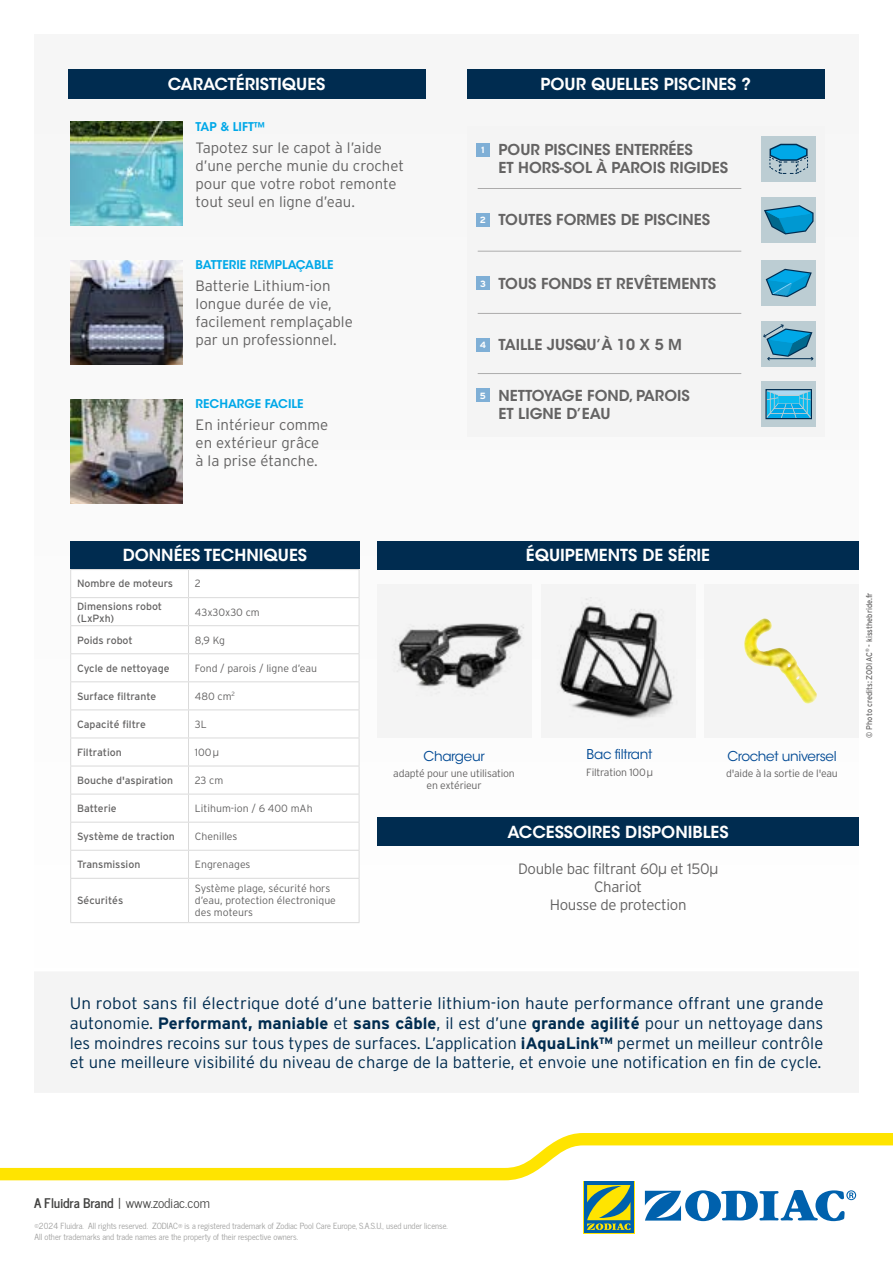
<style>
.page{position:relative;width:893px;height:1263px;background:#fff}
.page>*{position:absolute;margin:0;border:0;box-sizing:border-box;transform-origin:0 0}
.t1{font:300 16.5px/19.8px "Interstate";color:#002c50;text-align:justify}
.t2{font:600 16.5px "ITC Avant Garde Std";color:#fff}
.t3{font:300 15px/18px "Interstate";color:#646363}
.t4{font:600 15px/18px "ITC Avant Garde Std";color:#646363}
.t5{font:300 15px/18px "Interstate";letter-spacing:-.02em;color:#646363;text-align:center}
.t6{font:13.5px "ITC Avant Garde Std";letter-spacing:-.02em;color:#004994}
.t7{font:13.2px "News Cycle";color:#424241}
.t8{font:600 12px "ITC Avant Garde Std";color:#00a8e8}
.t9{font:10.5px/12px "Interstate";color:#646363}
.t10{font:300 10.5px/12px "Interstate";color:#646363}
.t11{font:300 10.5px/12px "Interstate";letter-spacing:-.02em;color:#646363;text-align:center}
.t12{font:8.4px/10.1px "News Cycle";color:#9d9d9c}
.t13{font:8.25px "Interstate";color:#646363;scale:.9 1}
.s1{font-family:"Interstate";font-weight:700;font-size:9px;color:#fff}
.s2{font-family:"ITC Avant Garde Std";font-weight:400}
.s3{font-weight:700}
</style>
<div class="page">
<div style="left:34px;top:34px;width:825px;height:937px;background:#fafafa"></div>
<div style="left:34px;top:972px;width:825px;height:120px;background:#f4f4f4"></div>
<div style="left:541px;top:585px;width:154px;height:153px;background:#f4f4f4"></div>
<div style="left:705px;top:585px;width:154px;height:153px;background:#f4f4f4"></div>
<div style="left:467px;top:126px;width:358px;height:311px;background:#f4f4f4"></div>
<hr style="left:478px;top:188px;width:263px;height:1px;background:#646363">
<hr style="left:478px;top:251px;width:263px;height:1px;background:#646363">
<hr style="left:478px;top:313px;width:263px;height:1px;background:#646363">
<hr style="left:478px;top:373px;width:263px;height:1px;background:#646363">
<div style="left:761px;top:136px;width:55px;height:46px;background:#bccdd3"></div>
<div style="left:761px;top:197px;width:55px;height:46px;background:#bccdd3"></div>
<div style="left:761px;top:260px;width:55px;height:46px;background:#bccdd3"></div>
<div style="left:761px;top:322px;width:55px;height:45px;background:#bccdd3"></div>
<div style="left:761px;top:381px;width:55px;height:46px;background:#bccdd3"></div>
<img style="left:559px;top:599px;width:115px;height:120px">
<div style="left:377px;top:585px;width:154px;height:153px;background:#f4f4f4"></div>
<img style="left:744px;top:618px;width:73px;height:86px">
<img style="left:397px;top:623px;width:127px;height:66px">
<svg style="left:763px;top:324px;width:51px;height:36px"></svg>
<svg style="left:769px;top:144px;width:39px;height:30px"></svg>
<svg style="left:766px;top:269px;width:46px;height:28px"></svg>
<svg style="left:764px;top:205px;width:50px;height:30px"></svg>
<svg style="left:765px;top:389px;width:47px;height:30px"></svg>
<img style="left:70px;top:122px;width:113px;height:104px">
<img style="left:70px;top:399px;width:113px;height:104px">
<img style="left:70px;top:260px;width:113px;height:105px">
<div style="left:467px;top:69px;width:357px;height:30px;background:#002c50"></div>
<div style="left:68px;top:69px;width:357px;height:30px;background:#002c50"></div>
<div style="left:377px;top:541px;width:482px;height:28px;background:#002c50"></div>
<div style="left:377px;top:818px;width:482px;height:28px;background:#002c50"></div>
<div style="left:476px;top:144px;width:13px;height:13px;background:#7fafd6"></div>
<div style="left:476px;top:214px;width:13px;height:13px;background:#7fafd6"></div>
<div style="left:476px;top:277px;width:13px;height:13px;background:#7fafd6"></div>
<div style="left:476px;top:338px;width:13px;height:13px;background:#7fafd6"></div>
<div style="left:476px;top:389px;width:13px;height:13px;background:#7fafd6"></div>
<div style="left:70px;top:541px;width:289px;height:28px;background:#002c50"></div>
<div style="left:70px;top:569px;width:289px;height:360px;background:#fff"></div>
<hr style="left:70px;top:569px;width:118px;height:1px;background:#dadada">
<hr style="left:188px;top:569px;width:171px;height:1px;background:#dadada">
<hr style="left:70px;top:597px;width:118px;height:1px;background:#dadada">
<hr style="left:188px;top:597px;width:171px;height:1px;background:#dadada">
<hr style="left:70px;top:625px;width:118px;height:1px;background:#dadada">
<hr style="left:188px;top:625px;width:171px;height:1px;background:#dadada">
<hr style="left:70px;top:653px;width:118px;height:1px;background:#dadada">
<hr style="left:188px;top:653px;width:171px;height:1px;background:#dadada">
<hr style="left:70px;top:681px;width:118px;height:1px;background:#dadada">
<hr style="left:188px;top:681px;width:171px;height:1px;background:#dadada">
<hr style="left:70px;top:709px;width:118px;height:1px;background:#dadada">
<hr style="left:188px;top:709px;width:171px;height:1px;background:#dadada">
<hr style="left:70px;top:738px;width:118px;height:1px;background:#dadada">
<hr style="left:188px;top:738px;width:171px;height:1px;background:#dadada">
<hr style="left:70px;top:766px;width:118px;height:1px;background:#dadada">
<hr style="left:188px;top:766px;width:171px;height:1px;background:#dadada">
<hr style="left:70px;top:794px;width:118px;height:1px;background:#dadada">
<hr style="left:188px;top:794px;width:171px;height:1px;background:#dadada">
<hr style="left:70px;top:822px;width:118px;height:1px;background:#dadada">
<hr style="left:188px;top:822px;width:171px;height:1px;background:#dadada">
<hr style="left:70px;top:850px;width:118px;height:1px;background:#dadada">
<svg style="left:70px;top:570px;width:1px;height:308px"></svg>
<hr style="left:188px;top:850px;width:171px;height:1px;background:#dadada">
<svg style="left:188px;top:570px;width:1px;height:308px"></svg>
<svg style="left:359px;top:570px;width:1px;height:308px"></svg>
<hr style="left:70px;top:878px;width:118px;height:1px;background:#dadada">
<hr style="left:70px;top:879px;width:1px;height:43px;background:#dadada">
<hr style="left:188px;top:878px;width:171px;height:1px;background:#dadada">
<hr style="left:188px;top:879px;width:1px;height:43px;background:#dadada">
<hr style="left:359px;top:879px;width:1px;height:43px;background:#dadada">
<hr style="left:70px;top:922px;width:118px;height:1px;background:#dadada">
<hr style="left:188px;top:922px;width:171px;height:1px;background:#dadada">
<div style="left:584px;top:1182px;width:50px;height:51px;background:#0061ad"></div>
<svg style="left:0;top:1133px;width:893px;height:97px"></svg>
<p class="t2" style="left:168px;top:73px;width:159px">CARACTÉRISTIQUES</p>
<p class="t2" style="left:540px;top:73px;width:212px">POUR QUELLES PISCINES ?</p>
<p class="t8" style="left:196px;top:119px;width:72px">TAP &amp; LIFT™</p>
<p class="t3" style="left:196px;top:138px;width:210px">Tapotez sur le capot à l’aide d’une perche munie du crochet pour que votre robot remonte tout seul en ligne d’eau.</p>
<p class="t8" style="left:196px;top:257px;width:139px">BATTERIE REMPLAÇABLE</p>
<p class="t3" style="left:196px;top:277px;width:159px">Batterie Lithium-ion longue durée de vie, facilement remplaçable par un professionnel.</p>
<p class="t8" style="left:196px;top:396px;width:109px">RECHARGE FACILE</p>
<p class="t3" style="left:196px;top:416px;width:134px">En intérieur comme en extérieur grâce à la prise étanche.</p>
<p class="t4" style="left:498px;top:141px;width:231px;text-indent:-17px"><span class="s1">1</span> POUR PISCINES ENTERRÉES<br>ET HORS-SOL À PAROIS RIGIDES</p>
<p class="t4" style="left:480px;top:211px;width:232px"><span class="s1">2</span> TOUTES FORMES DE PISCINES</p>
<p class="t4" style="left:480px;top:274px;width:238px"><span class="s1">3</span> TOUS FONDS ET REVÊTEMENTS</p>
<p class="t4" style="left:480px;top:335px;width:204px"><span class="s1">4</span> TAILLE JUSQU’À 10 X 5 M</p>
<p class="t4" style="left:498px;top:386px;width:193px;text-indent:-19px"><span class="s1">5</span> NETTOYAGE FOND, PAROIS<br>ET LIGNE D’EAU</p>
<p class="t2" style="left:123px;top:545px;width:186px">DONNÉES TECHNIQUES</p>
<p class="t9" style="left:77px;top:578px;width:98px">Nombre de moteurs</p>
<p class="t10" style="left:195px;top:578px;width:7px">2</p>
<p class="t9" style="left:77px;top:600px;width:87px">Dimensions robot (LxPxh)</p>
<p class="t10" style="left:195px;top:606px;width:66px">43x30x30 cm</p>
<p class="t9" style="left:77px;top:634px;width:57px">Poids robot</p>
<p class="t10" style="left:195px;top:634px;width:32px">8,9 Kg</p>
<p class="t9" style="left:77px;top:662px;width:94px">Cycle de nettoyage</p>
<p class="t10" style="left:195px;top:662px;width:124px">Fond / parois / ligne d’eau</p>
<p class="t9" style="left:77px;top:690px;width:81px">Surface filtrante</p>
<p class="t10" style="left:195px;top:690px;width:42px">480 cm<sup>2</sup></p>
<p class="t9" style="left:77px;top:718px;width:70px">Capacité filtre</p>
<p class="t10" style="left:195px;top:718px;width:13px">3L</p>
<p class="t9" style="left:77px;top:746px;width:46px">Filtration</p>
<p class="t10" style="left:195px;top:746px;width:26px">100<span class="s2">µ</span></p>
<p class="t9" style="left:77px;top:774px;width:98px">Bouche d'aspiration</p>
<p class="t10" style="left:195px;top:774px;width:30px">23 cm</p>
<p class="t9" style="left:77px;top:802px;width:41px">Batterie</p>
<p class="t10" style="left:195px;top:802px;width:119px">Litihum-ion / 6 400 mAh</p>
<p class="t9" style="left:77px;top:830px;width:99px">Système de traction</p>
<p class="t10" style="left:195px;top:830px;width:44px">Chenilles</p>
<p class="t9" style="left:77px;top:858px;width:65px">Transmission</p>
<p class="t10" style="left:195px;top:858px;width:57px">Engrenages</p>
<p class="t9" style="left:77px;top:894px;width:48px">Sécurités</p>
<p class="t10" style="left:195px;top:882px;width:143px">Système plage, sécurité hors d’eau, protection électronique des moteurs</p>
<p class="t2" style="left:526px;top:545px;width:186px">ÉQUIPEMENTS DE SÉRIE</p>
<p class="t6" style="left:423px;top:747px;width:63px">Chargeur</p>
<p class="t11" style="left:393px;top:767px;width:123px">adapté pour une utilisation en extérieur</p>
<p class="t6" style="left:587px;top:746px;width:67px">Bac filtrant</p>
<p class="t11" style="left:586px;top:766px;width:68px">Filtration 100<span class="s2">µ</span></p>
<p class="t6" style="left:727px;top:747px;width:111px">Crochet universel</p>
<p class="t11" style="left:726px;top:767px;width:113px">d'aide à la sortie de l'eau</p>
<p class="t2" style="left:507px;top:821px;width:223px">ACCESSOIRES DISPONIBLES</p>
<p class="t5" style="left:518px;top:859px;width:202px">Double bac filtrant 60<span class="s2">µ</span> et 150<span class="s2">µ<br></span>Chariot<br>Housse de protection</p>
<p class="t13" style="left:864px;top:738px;width:163px;rotate:-90deg">© Photo credits: ZODIAC<sup>®</sup> - kissthebride.fr</p>
<p class="t1" style="left:70px;top:993px;width:755px">Un robot sans fil électrique doté d’une batterie lithium-ion haute performance offrant une grande autonomie. <span class="s3">Performant, maniable</span> et <span class="s3">sans câble</span>, il est d’une <span class="s3">grande agilité</span> pour un nettoyage dans les moindres recoins sur tous types de surfaces. L’application <span class="s3">iAquaLink™</span> permet un meilleur contrôle et une meilleure visibilité du niveau de charge de la batterie, et envoie une notification en fin de cycle.</p>
<p class="t7" style="left:34px;top:1192px;width:177px"><span class="s3">A Fluidra Brand</span> ∣ www.zodiac.com</p>
<p class="t12" style="left:34px;top:1221px;width:415px">©2024 Fluidra. All rights reserved. ZODIAC® is a registered trademark of Zodiac Pool Care Europe, S.A.S.U., used under license.<br>All other trademarks and trade names are the property of their respective owners.</p>
</div>
